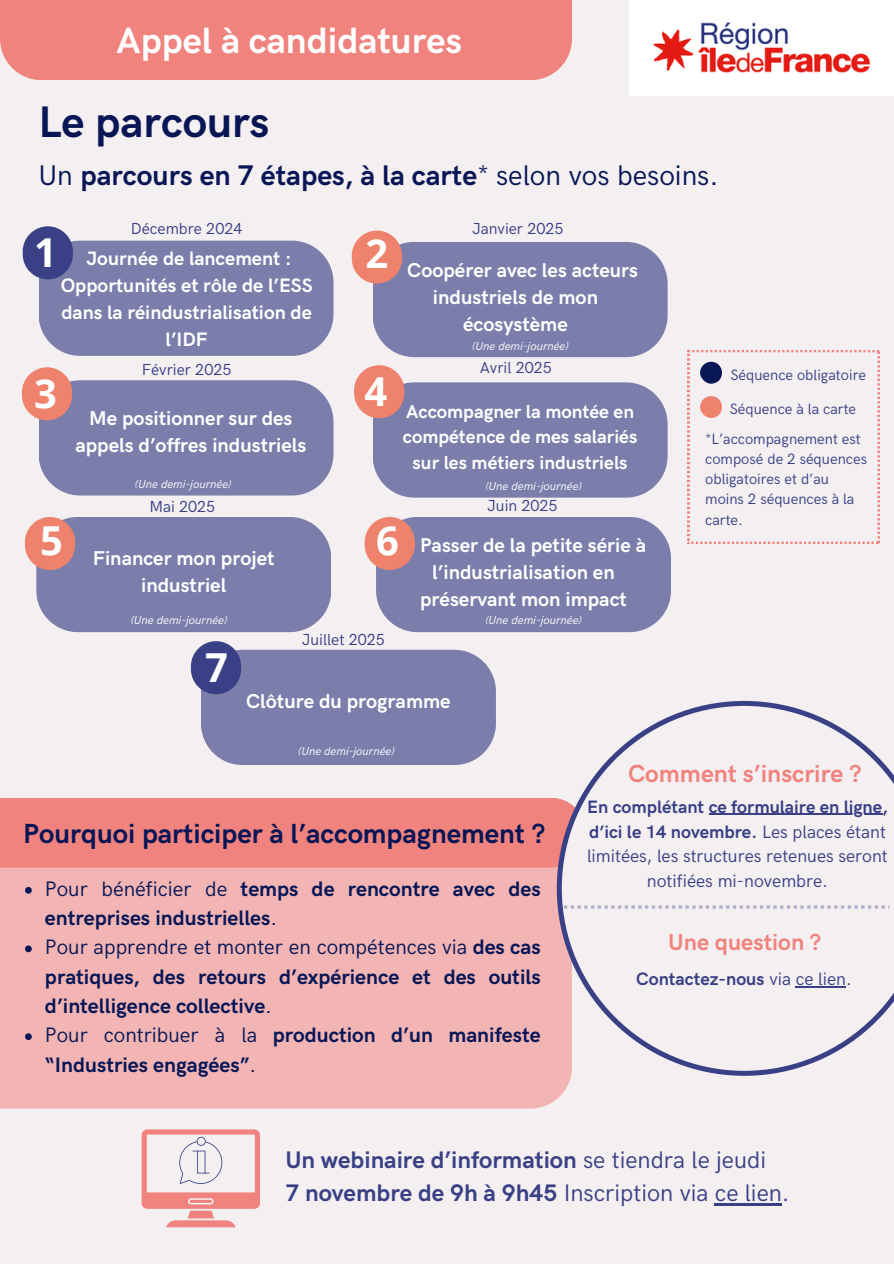
<style>
.page{position:relative;width:894px;height:1264px;background:#fff}
.page>*{position:absolute;margin:0;border:0;box-sizing:border-box;transform-origin:0 0}
.t1{font:700 44.25px "HK Grotesk";color:#081656}
.t2{font:700 39.9px "Open Sans";color:#fff}
.t3{font:700 36.75px "HK Grotesk";color:#fff}
.t4{font:700 28.5px "HK Grotesk";color:#081656}
.t5{font:700 27.75px "HK Grotesk";color:#081656}
.t6{font:700 24.75px "HK Grotesk";color:#f1837e}
.t7{font:700 24px/32.7px "HK Grotesk";color:#394085}
.t8{font:700 23.25px "HK Grotesk";color:#f1837e}
.t9{font:700 21px/29.2px "HK Grotesk";color:#081656}
.t10{font:700 20.1px/27px "HK Grotesk";color:#fff;text-align:center}
.t11{font:700 19.5px/27px "HK Grotesk";color:#fff;text-align:center}
.t12{font:700 18.75px/25.8px "HK Grotesk";color:#fff;text-align:center}
.t13{font:18px/24.8px "HK Grotesk";color:#394085;text-align:center}
.t14{font:700 18px "HK Grotesk";color:#394085}
.t15{font:16.05px "HK Grotesk";color:#394085}
.t16{font:15px/20.2px "HK Grotesk";color:#394085}
.t17{font:italic 11.55px "HK Grotesk";color:#fff}
.s1{font-weight:400}
.s2{font-weight:700}
</style>
<div class="page">
<div style="left:0;top:0;width:893px;height:1263px;background:#f4eff1"></div>
<div style="left:39px;top:241px;width:294px;height:115px;background:#7b7dab;border-radius:42px"></div>
<div style="left:23px;top:226px;width:50px;height:53px;background:#394085;border-radius:25px"></div>
<div style="left:372px;top:242px;width:295px;height:115px;background:#7b7dab;border-radius:42px"></div>
<div style="left:351px;top:230px;width:51px;height:53px;background:#ee826c;border-radius:25px"></div>
<div style="left:39px;top:380px;width:294px;height:115px;background:#7b7dab;border-radius:42px"></div>
<div style="left:22px;top:367px;width:50px;height:53px;background:#ee826c;border-radius:25px"></div>
<div style="left:372px;top:382px;width:295px;height:115px;background:#7b7dab;border-radius:42px"></div>
<div style="left:354px;top:365px;width:50px;height:53px;background:#ee826c;border-radius:25px"></div>
<div style="left:36px;top:517px;width:295px;height:115px;background:#7b7dab;border-radius:42px"></div>
<div style="left:25px;top:517px;width:50px;height:53px;background:#ee826c;border-radius:25px"></div>
<div style="left:201px;top:649px;width:295px;height:116px;background:#7b7dab;border-radius:42px"></div>
<div style="left:191px;top:641px;width:50px;height:53px;background:#394085;border-radius:25px"></div>
<div style="left:376px;top:517px;width:294px;height:115px;background:#7b7dab;border-radius:42px"></div>
<div style="left:364px;top:517px;width:51px;height:53px;background:#ee826c;border-radius:25px"></div>
<div style="left:0;top:867px;width:571px;height:241px;background:#f2b5b4"></div>
<svg style="left:25px;top:887px;width:7px;height:6px"></svg>
<svg style="left:25px;top:945px;width:7px;height:7px"></svg>
<svg style="left:25px;top:1033px;width:7px;height:7px"></svg>
<div style="left:0;top:798px;width:556px;height:69px;background:#f1837e"></div>
<svg style="left:556px;top:701px;width:337px;height:374px"></svg>
<svg style="left:687px;top:350px;width:192px;height:193px"></svg>
<svg style="left:563px;top:905px;width:326px;height:3px"></svg>
<svg style="left:141px;top:1129px;width:119px;height:98px"></svg>
<hr style="left:714px;top:1203px;width:67px;height:2px;background:#394085">
<hr style="left:708px;top:814px;width:174px;height:1px;background:#394085">
<hr style="left:795px;top:986px;width:50px;height:1px;background:#394085">
<div style="left:0;top:0;width:571px;height:80px;background:#f1837e"></div>
<img style="left:629px;top:0;width:264px;height:96px">
<p class="t3" style="left:117px;top:20px;width:347px">Appel à candidatures</p>
<h2 class="t1" style="left:38px;top:97px;width:232px">Le parcours</h2>
<p class="t4" style="left:38px;top:159px;width:681px"><span class="s1">Un</span> parcours en 7 étapes, à la carte<span class="s1">* selon vos besoins.</span></p>
<h1 class="t2" style="left:34px;top:224px;width:24px">1</h1>
<p class="t15" style="left:131px;top:220px;width:113px">Décembre 2024</p>
<p class="t15" style="left:472px;top:220px;width:93px">Janvier 2025</p>
<p class="t11" style="left:61px;top:245px;width:253px">Journée de lancement :<br>Opportunités et rôle de l’ESS dans la réindustrialisation de l’IDF</p>
<p class="t2" style="left:365px;top:225px;width:24px">2</p>
<h4 class="t10" style="left:407px;top:257px;width:232px">Coopérer avec les acteurs</h4>
<h4 class="t10" style="left:433px;top:284px;width:166px">industriels de mon</h4>
<h4 class="t10" style="left:463px;top:311px;width:106px">écosystème</h4>
<p class="t17" style="left:472px;top:339px;width:98px">(Une demi-journée)</p>
<p class="t2" style="left:34px;top:365px;width:24px">3</p>
<p class="t2" style="left:40px;top:512px;width:24px">5</p>
<p class="t15" style="left:142px;top:361px;width:91px">Février 2025</p>
<p class="t10" style="left:75px;top:405px;width:232px">Me positionner sur des appels d’offres industriels</p>
<p class="t17" style="left:135px;top:477px;width:98px">(Une demi-journée)</p>
<p class="t15" style="left:149px;top:497px;width:67px">Mai 2025</p>
<p class="t10" style="left:93px;top:545px;width:183px">Financer mon projet industriel</p>
<p class="t17" style="left:131px;top:614px;width:98px">(Une demi-journée)</p>
<p class="t2" style="left:364px;top:363px;width:24px">4</p>
<p class="t15" style="left:479px;top:359px;width:73px">Avril 2025</p>
<p class="t12" style="left:402px;top:399px;width:236px">Accompagner la montée en compétence de mes salariés sur les métiers industriels</p>
<p class="t17" style="left:485px;top:479px;width:98px">(Une demi-journée)</p>
<p class="t15" style="left:487px;top:496px;width:72px">Juin 2025</p>
<p class="t2" style="left:376px;top:512px;width:24px">6</p>
<p class="t10" style="left:420px;top:532px;width:227px">Passer de la petite série à</p>
<p class="t10" style="left:432px;top:559px;width:184px">l’industrialisation en</p>
<p class="t10" style="left:420px;top:586px;width:208px">préservant mon impact</p>
<p class="t17" style="left:485px;top:614px;width:98px">(Une demi-journée)</p>
<p class="t2" style="left:205px;top:639px;width:24px">7</p>
<p class="t15" style="left:302px;top:630px;width:85px">Juillet 2025</p>
<p class="t10" style="left:246px;top:689px;width:206px">Clôture du programme</p>
<p class="t17" style="left:298px;top:744px;width:98px">(Une demi-journée)</p>
<p class="t16" style="left:730px;top:365px;width:137px">Séquence obligatoire</p>
<p class="t16" style="left:729px;top:399px;width:128px">Séquence à la carte</p>
<p class="t16" style="left:705px;top:429px;width:163px">*L’accompagnement est composé de 2 séquences obligatoires et d’au moins 2 séquences à la carte.</p>
<p class="t5" style="left:23px;top:818px;width:523px">Pourquoi participer à l’accompagnement ?</p>
<p class="t9" style="left:45px;top:875px;width:497px"><span class="s1">Pour bénéficier de</span> temps de rencontre avec des entreprises industrielles<span class="s1">.</span></p>
<p class="t9" style="left:45px;top:933px;width:497px;text-align:justify"><span class="s1">Pour apprendre et monter en compétences via</span> des cas pratiques, des retours d’expérience et des outils d’intelligence collective<span class="s1">.</span></p>
<p class="t9" style="left:45px;top:1021px;width:497px"><span class="s1">Pour contribuer à la</span> production d’un manifeste “Industries engagées”<span class="s1">.</span></p>
<p class="t6" style="left:627px;top:759px;width:235px">Comment s’inscrire ?</p>
<p class="t14" style="left:587px;top:796px;width:302px">En complétant ce formulaire en ligne,</p>
<p class="t13" style="left:587px;top:819px;width:302px"><span class="s2">d’ici le 14 novembre.</span> Les places étant limitées, les structures retenues seront notifiées mi-novembre.</p>
<p class="t8" style="left:668px;top:928px;width:154px">Une question ?</p>
<p class="t14" style="left:636px;top:968px;width:217px">Contactez-nous <span class="s1">via ce lien.</span></p>
<p class="t7" style="left:285px;top:1144px;width:505px">Un webinaire d’information <span class="s1">se tiendra le jeudi<br></span>7 novembre de 9h à 9h45 <span class="s1">Inscription via ce lien.</span></p>
</div>
